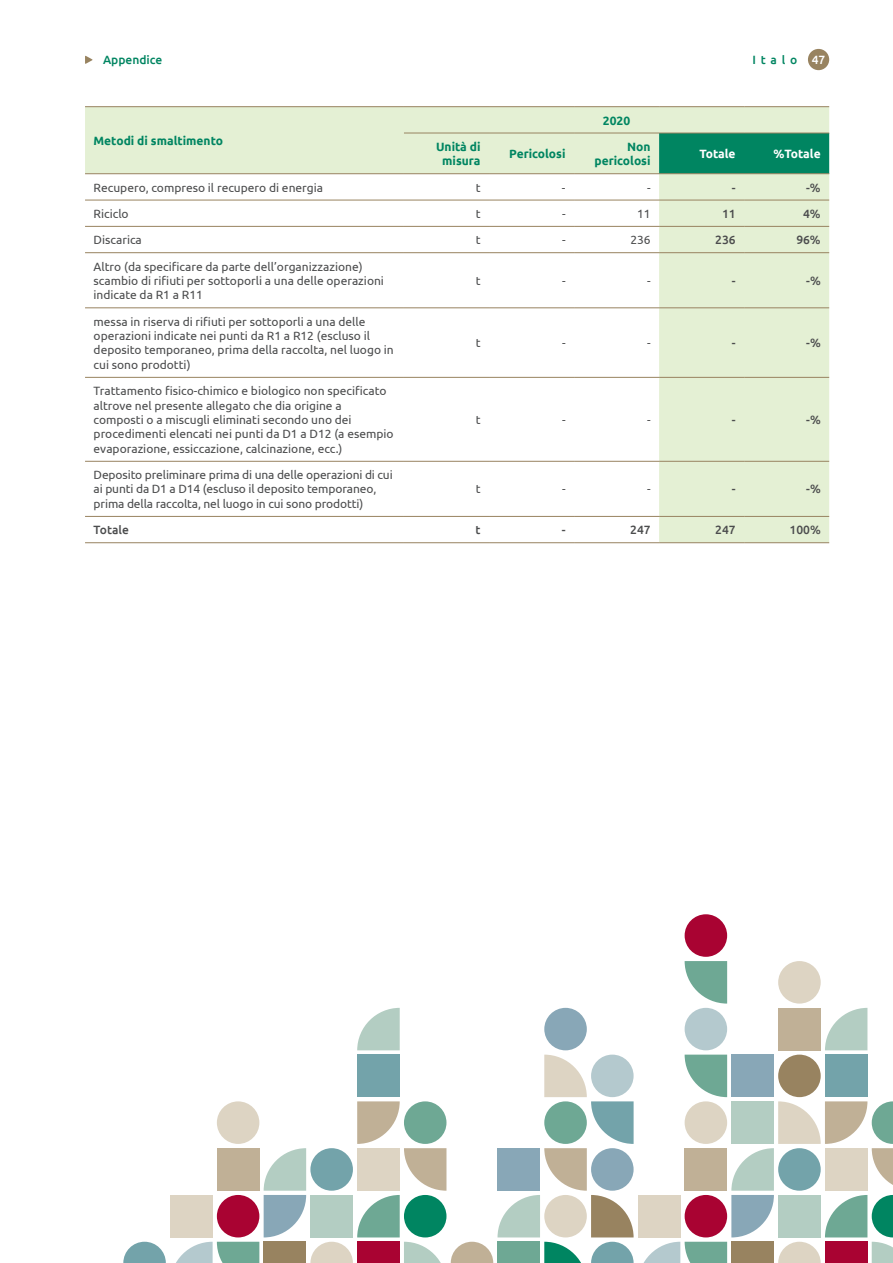
<style>
.page{position:relative;width:893px;height:1263px;background:#fff}
.page>*{position:absolute;margin:0;border:0;box-sizing:border-box;transform-origin:0 0}
.t1{font:12px/14.4px "Ubuntu";color:#4b4c4d}
.t2{font:700 12px/14.4px "Ubuntu";color:#008561;text-align:center}
.t3{font:500 12px "Ubuntu";color:#4b4c4d}
.t4{font:500 12px "Ubuntu";color:#008561}
.t5{font:700 12px "Ubuntu";color:#fff}
.s1{color:#fff}
</style>
<div class="page">
<div style="left:808px;top:49px;width:21px;height:21px;background:#988360;border-radius:50%"></div>
<svg style="left:85px;top:107px;width:744px;height:435px"></svg>
<div style="left:659px;top:134px;width:170px;height:39px;background:#008561"></div>
<hr style="left:85px;top:106px;width:319px;height:1px;background:#988360">
<hr style="left:404px;top:106px;width:85px;height:1px;background:#988360">
<hr style="left:489px;top:106px;width:85px;height:1px;background:#988360">
<hr style="left:574px;top:106px;width:85px;height:1px;background:#988360">
<hr style="left:659px;top:106px;width:85px;height:1px;background:#988360">
<hr style="left:744px;top:106px;width:85px;height:1px;background:#988360">
<hr style="left:404px;top:133px;width:85px;height:1px;background:#988360">
<hr style="left:489px;top:133px;width:85px;height:1px;background:#988360">
<hr style="left:574px;top:133px;width:85px;height:1px;background:#988360">
<hr style="left:659px;top:133px;width:85px;height:1px;background:#988360">
<hr style="left:744px;top:133px;width:85px;height:1px;background:#988360">
<hr style="left:85px;top:173px;width:319px;height:1px;background:#988360">
<hr style="left:404px;top:173px;width:85px;height:1px;background:#988360">
<hr style="left:489px;top:173px;width:85px;height:1px;background:#988360">
<hr style="left:574px;top:173px;width:85px;height:1px;background:#988360">
<hr style="left:659px;top:173px;width:85px;height:1px;background:#988360">
<hr style="left:744px;top:173px;width:85px;height:1px;background:#988360">
<hr style="left:85px;top:200px;width:319px;height:1px;background:#988360">
<hr style="left:404px;top:200px;width:85px;height:1px;background:#988360">
<hr style="left:489px;top:200px;width:85px;height:1px;background:#988360">
<hr style="left:574px;top:200px;width:85px;height:1px;background:#988360">
<hr style="left:659px;top:200px;width:85px;height:1px;background:#988360">
<hr style="left:744px;top:200px;width:85px;height:1px;background:#988360">
<hr style="left:85px;top:226px;width:319px;height:1px;background:#988360">
<hr style="left:404px;top:226px;width:85px;height:1px;background:#988360">
<hr style="left:489px;top:226px;width:85px;height:1px;background:#988360">
<hr style="left:574px;top:226px;width:85px;height:1px;background:#988360">
<hr style="left:659px;top:226px;width:85px;height:1px;background:#988360">
<hr style="left:744px;top:226px;width:85px;height:1px;background:#988360">
<hr style="left:85px;top:252px;width:319px;height:1px;background:#988360">
<hr style="left:404px;top:252px;width:85px;height:1px;background:#988360">
<hr style="left:489px;top:252px;width:85px;height:1px;background:#988360">
<hr style="left:574px;top:252px;width:85px;height:1px;background:#988360">
<hr style="left:659px;top:252px;width:85px;height:1px;background:#988360">
<hr style="left:744px;top:252px;width:85px;height:1px;background:#988360">
<hr style="left:85px;top:307px;width:319px;height:1px;background:#988360">
<hr style="left:404px;top:307px;width:85px;height:1px;background:#988360">
<hr style="left:489px;top:307px;width:85px;height:1px;background:#988360">
<hr style="left:574px;top:307px;width:85px;height:1px;background:#988360">
<hr style="left:659px;top:307px;width:85px;height:1px;background:#988360">
<hr style="left:744px;top:307px;width:85px;height:1px;background:#988360">
<hr style="left:85px;top:377px;width:319px;height:1px;background:#988360">
<hr style="left:404px;top:377px;width:85px;height:1px;background:#988360">
<hr style="left:489px;top:377px;width:85px;height:1px;background:#988360">
<hr style="left:574px;top:377px;width:85px;height:1px;background:#988360">
<hr style="left:659px;top:377px;width:85px;height:1px;background:#988360">
<hr style="left:744px;top:377px;width:85px;height:1px;background:#988360">
<hr style="left:85px;top:461px;width:319px;height:1px;background:#988360">
<hr style="left:404px;top:461px;width:85px;height:1px;background:#988360">
<hr style="left:489px;top:461px;width:85px;height:1px;background:#988360">
<hr style="left:574px;top:461px;width:85px;height:1px;background:#988360">
<hr style="left:659px;top:461px;width:85px;height:1px;background:#988360">
<hr style="left:744px;top:461px;width:85px;height:1px;background:#988360">
<hr style="left:85px;top:516px;width:319px;height:1px;background:#988360">
<hr style="left:404px;top:516px;width:85px;height:1px;background:#988360">
<hr style="left:489px;top:516px;width:85px;height:1px;background:#988360">
<hr style="left:574px;top:516px;width:85px;height:1px;background:#988360">
<hr style="left:659px;top:516px;width:85px;height:1px;background:#988360">
<hr style="left:744px;top:516px;width:85px;height:1px;background:#988360">
<hr style="left:85px;top:542px;width:319px;height:1px;background:#988360">
<hr style="left:404px;top:542px;width:85px;height:1px;background:#988360">
<hr style="left:489px;top:542px;width:85px;height:1px;background:#988360">
<hr style="left:574px;top:542px;width:85px;height:1px;background:#988360">
<hr style="left:659px;top:542px;width:85px;height:1px;background:#988360">
<hr style="left:744px;top:542px;width:85px;height:1px;background:#988360">
<div style="left:685px;top:914px;width:42px;height:43px;background:#a90332;border-radius:50%"></div>
<svg style="left:123px;top:961px;width:770px;height:302px"></svg>
<div style="left:591px;top:1148px;width:43px;height:43px;background:#88a7b7;border-radius:50%"></div>
<div style="left:778px;top:1148px;width:43px;height:43px;background:#73a3aa;border-radius:50%"></div>
<div style="left:310px;top:1148px;width:43px;height:43px;background:#73a3aa;border-radius:50%"></div>
<div style="left:685px;top:1148px;width:42px;height:43px;background:#c0b096"></div>
<div style="left:217px;top:1148px;width:42px;height:43px;background:#c0b096"></div>
<div style="left:825px;top:1148px;width:42px;height:43px;background:#ddd4c3"></div>
<div style="left:357px;top:1148px;width:43px;height:43px;background:#ddd4c3"></div>
<div style="left:497px;top:1148px;width:43px;height:43px;background:#88a7b7"></div>
<svg style="left:85px;top:56px;width:8px;height:8px"></svg>
<p class="t4" style="left:103px;top:52px;width:61px">Appendice</p>
<p class="t2" style="left:94px;top:133px;width:131px">Metodi di smaltimento</p>
<p class="t2" style="left:603px;top:113px;width:29px">2020</p>
<p class="t4" style="left:752px;top:52px;width:74px">Italo <span class="s1">47</span></p>
<p class="t2" style="left:436px;top:139px;width:46px">Unità di misura</p>
<p class="t2" style="left:509px;top:146px;width:58px">Pericolosi</p>
<p class="t2" style="left:594px;top:139px;width:58px;text-align:right">Non pericolosi</p>
<p class="t5" style="left:699px;top:146px;width:38px">Totale</p>
<p class="t5" style="left:773px;top:146px;width:49px">%Totale</p>
<p class="t1" style="left:94px;top:180px;width:231px">Recupero, compreso il recupero di energia</p>
<p class="t1" style="left:476px;top:180px;width:6px">t</p>
<p class="t1" style="left:562px;top:180px;width:5px">-</p>
<p class="t1" style="left:647px;top:180px;width:5px">-</p>
<p class="t3" style="left:732px;top:180px;width:5px">-</p>
<p class="t3" style="left:806px;top:180px;width:16px">-%</p>
<p class="t1" style="left:94px;top:206px;width:37px">Riciclo</p>
<p class="t1" style="left:476px;top:206px;width:6px">t</p>
<p class="t1" style="left:562px;top:206px;width:5px">-</p>
<p class="t1" style="left:637px;top:206px;width:15px">11</p>
<p class="t3" style="left:722px;top:206px;width:15px">11</p>
<p class="t3" style="left:803px;top:206px;width:19px">4%</p>
<p class="t1" style="left:94px;top:232px;width:50px">Discarica</p>
<p class="t1" style="left:476px;top:232px;width:6px">t</p>
<p class="t1" style="left:562px;top:232px;width:5px">-</p>
<p class="t1" style="left:630px;top:232px;width:22px">236</p>
<p class="t3" style="left:715px;top:232px;width:22px">236</p>
<p class="t3" style="left:796px;top:232px;width:26px">96%</p>
<p class="t1" style="left:94px;top:259px;width:292px">Altro (da specificare da parte dell’organizzazione) scambio di rifiuti per sottoporli a una delle operazioni indicate da R1 a R11</p>
<p class="t1" style="left:476px;top:273px;width:6px">t</p>
<p class="t1" style="left:562px;top:273px;width:5px">-</p>
<p class="t1" style="left:647px;top:273px;width:5px">-</p>
<p class="t3" style="left:732px;top:273px;width:5px">-</p>
<p class="t3" style="left:806px;top:273px;width:16px">-%</p>
<p class="t1" style="left:94px;top:314px;width:302px">messa in riserva di rifiuti per sottoporli a una delle operazioni indicate nei punti da R1 a R12 (escluso il deposito temporaneo, prima della raccolta, nel luogo in cui sono prodotti)</p>
<p class="t1" style="left:94px;top:383px;width:301px">Trattamento fisico-chimico e biologico non specificato altrove nel presente allegato che dia origine a composti o a miscugli eliminati secondo uno dei procedimenti elencati nei punti da D1 a D12 (a esempio evaporazione, essiccazione, calcinazione, ecc.)</p>
<p class="t1" style="left:94px;top:467px;width:301px">Deposito preliminare prima di una delle operazioni di cui ai punti da D1 a D14 (escluso il deposito temporaneo, prima della raccolta, nel luogo in cui sono prodotti)</p>
<p class="t1" style="left:476px;top:335px;width:6px">t</p>
<p class="t1" style="left:562px;top:335px;width:5px">-</p>
<p class="t1" style="left:647px;top:335px;width:5px">-</p>
<p class="t3" style="left:732px;top:335px;width:5px">-</p>
<p class="t3" style="left:806px;top:335px;width:16px">-%</p>
<p class="t1" style="left:476px;top:412px;width:6px">t</p>
<p class="t1" style="left:562px;top:412px;width:5px">-</p>
<p class="t1" style="left:647px;top:412px;width:5px">-</p>
<p class="t3" style="left:732px;top:412px;width:5px">-</p>
<p class="t3" style="left:806px;top:412px;width:16px">-%</p>
<p class="t1" style="left:476px;top:482px;width:6px">t</p>
<p class="t1" style="left:562px;top:482px;width:5px">-</p>
<p class="t1" style="left:647px;top:482px;width:5px">-</p>
<p class="t3" style="left:732px;top:482px;width:5px">-</p>
<p class="t3" style="left:806px;top:482px;width:16px">-%</p>
<p class="t3" style="left:94px;top:522px;width:37px">Totale</p>
<p class="t3" style="left:476px;top:522px;width:7px">t</p>
<p class="t3" style="left:562px;top:522px;width:5px">-</p>
<p class="t3" style="left:630px;top:522px;width:22px">247</p>
<p class="t3" style="left:715px;top:522px;width:22px">247</p>
<p class="t3" style="left:790px;top:522px;width:33px">100%</p>
</div>
